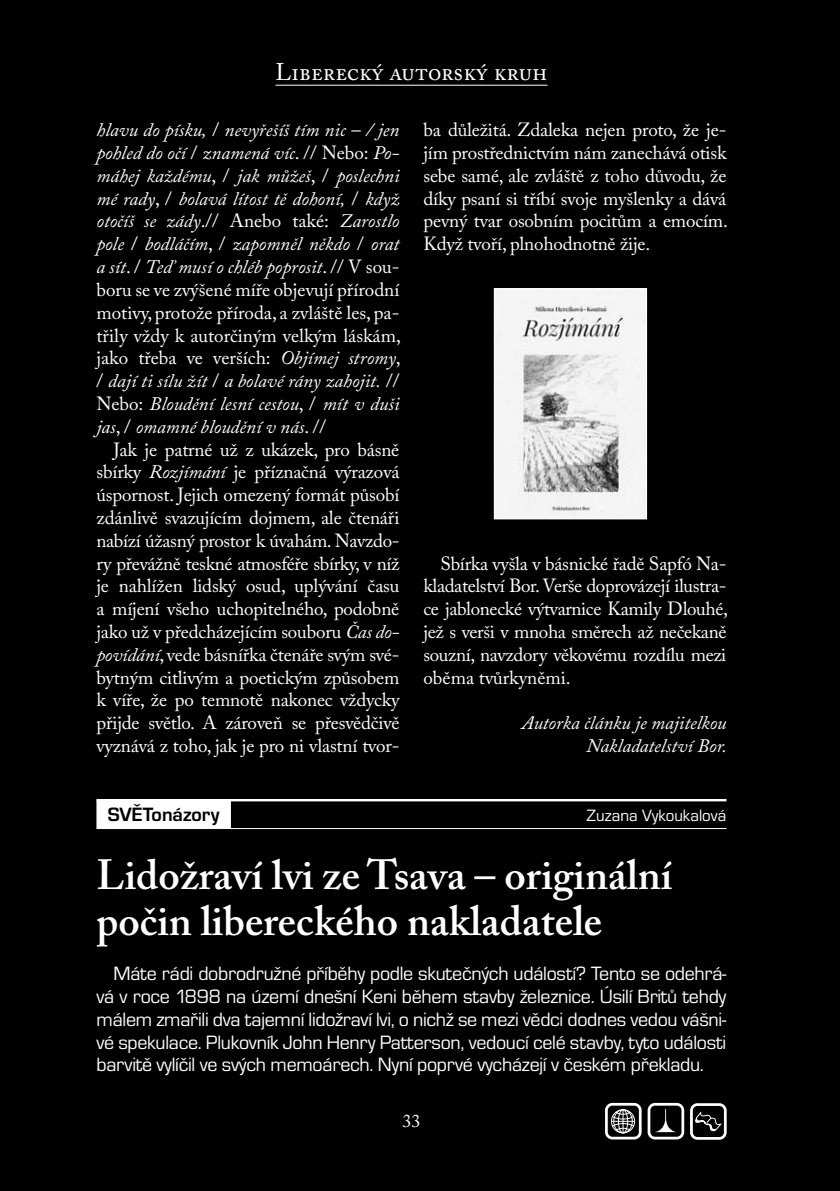
<style>
.page{position:relative;width:840px;height:1191px;background:#fff}
.page>*{position:absolute;margin:0;border:0;box-sizing:border-box;transform-origin:0 0}
.t1{font:600 42px/45.6px "Adobe Caslon Pro";color:#fff}
.t2{font:24px "Adobe Caslon Pro";color:#fff}
.t3{font:20px/22.8px "Eurostile TCE";letter-spacing:-.015em;color:#fff;text-align:justify}
.t4{font:700 20px "Eurostile TCE";color:#000}
.t5{font:19px/22.8px "Adobe Caslon Pro";letter-spacing:-.01em;color:#fff;text-align:justify}
.t6{font:italic 19px/22.8px "Adobe Caslon Pro";color:#fff;text-align:right}
.t7{font:18px "Adobe Caslon Pro";color:#fff}
.t8{font:17px "Eurostile TCE";color:#fff}
.s1{font-style:normal}
.s2{font-style:italic}
</style>
<div class="page">
<div style="left:0;top:0;width:839px;height:1191px;background:#000"></div>
<div style="left:604px;top:1103px;width:37px;height:36px;border:3px solid #fff;border-radius:6px"></div>
<div style="left:647px;top:1103px;width:36px;height:36px;border:3px solid #fff;border-radius:6px"></div>
<div style="left:689px;top:1103px;width:37px;height:36px;border:3px solid #fff;border-radius:6px"></div>
<svg style="left:655px;top:1109px;width:21px;height:23px"></svg>
<div style="left:610px;top:1109px;width:24px;height:24px;border:1px solid #fff;border-radius:50%"></div>
<div style="left:613px;top:1109px;width:19px;height:24px;border:1px solid #fff;border-radius:50%"></div>
<div style="left:617px;top:1109px;width:10px;height:24px;border:1px solid #fff;border-radius:50%"></div>
<svg style="left:611px;top:1109px;width:23px;height:23px"></svg>
<svg style="left:695px;top:1111px;width:25px;height:20px"></svg>
<hr style="left:275px;top:85px;width:272px;height:1px;background:#fff">
<hr style="left:96px;top:828px;width:630px;height:1px;background:#fff">
<hr style="left:96px;top:799px;width:630px;height:2px;background:#fff">
<div style="left:96px;top:800px;width:135px;height:28px;background:#fff"></div>
<img style="left:496px;top:291px;width:148px;height:226px">
<div style="left:494px;top:289px;width:152px;height:230px;border:1px solid #fff"></div>
<p class="t2" style="left:275px;top:63px;width:273px">Liberecký autorský kruh</p>
<p class="t6" style="left:96px;top:120px;width:304px">hlavu do písku, <span class="s1">/</span> nevyřešíš tím nic <span class="s1">–</span> / jen</p>
<p class="t6" style="left:96px;top:143px;width:304px">pohled do očí <span class="s1">/</span> znamená víc<span class="s1">. // Nebo:</span> Po-</p>
<p class="t6" style="left:96px;top:166px;width:304px">máhej každému<span class="s1">, /</span> jak můžeš<span class="s1">, /</span> poslechni</p>
<p class="t6" style="left:96px;top:189px;width:304px">mé rady<span class="s1">, /</span> bolavá lítost tě dohoní, <span class="s1">/</span> když</p>
<p class="t6" style="left:96px;top:211px;width:304px">otočíš se zády<span class="s1">.// Anebo také:</span> Zarostlo</p>
<p class="t6" style="left:96px;top:234px;width:304px">pole <span class="s1">/</span> bodláčím<span class="s1">, /</span> zapomněl někdo <span class="s1">/</span> orat</p>
<p class="t6" style="left:96px;top:257px;width:304px">a sít<span class="s1">. /</span> Teď musí o chléb poprosit<span class="s1">. // V sou-</span></p>
<p class="t5" style="left:96px;top:280px;width:304px">boru se ve zvýšené míře objevují přírodní</p>
<p class="t5" style="left:96px;top:303px;width:304px">motivy, protože příroda, a zvláště les, pa-</p>
<p class="t5" style="left:96px;top:326px;width:306px">třily vždy k autorčiným velkým láskám,</p>
<p class="t5" style="left:96px;top:348px;width:305px">jako třeba ve verších: <span class="s2">Objímej stromy</span>,</p>
<p class="t6" style="left:96px;top:371px;width:304px"><span class="s1">/</span> dají ti sílu žít <span class="s1">/</span> a bolavé rány zahojit. <span class="s1">//</span></p>
<p class="t6" style="left:96px;top:394px;width:304px"><span class="s1">Nebo:</span> Bloudění lesní cestou<span class="s1">, /</span> mít v duši</p>
<p class="t6" style="left:96px;top:417px;width:231px">jas<span class="s1">, /</span> omamné bloudění v nás<span class="s1">. //</span></p>
<p class="t5" style="left:113px;top:440px;width:287px">Jak je patrné už z ukázek, pro básně</p>
<p class="t5" style="left:96px;top:462px;width:304px">sbírky <span class="s2">Rozjímání</span> je příznačná výrazová</p>
<p class="t5" style="left:96px;top:485px;width:304px">úspornost. Jejich omezený formát působí</p>
<p class="t5" style="left:96px;top:508px;width:304px">zdánlivě svazujícím dojmem, ale čtenáři</p>
<p class="t5" style="left:96px;top:531px;width:304px">nabízí úžasný prostor k úvahám. Navzdo-</p>
<p class="t5" style="left:96px;top:554px;width:304px">ry převážně teskné atmosféře sbírky, v níž</p>
<p class="t5" style="left:96px;top:576px;width:304px">je nahlížen lidský osud, uplývání času</p>
<p class="t5" style="left:96px;top:599px;width:304px">a míjení všeho uchopitelného, podobně</p>
<p class="t5" style="left:96px;top:622px;width:304px">jako už v předcházejícím souboru <span class="s2">Čas do-</span></p>
<p class="t5" style="left:96px;top:645px;width:304px"><span class="s2">povídání</span>, vede básnířka čtenáře svým své-</p>
<p class="t5" style="left:96px;top:668px;width:304px">bytným citlivým a poetickým způsobem</p>
<p class="t5" style="left:96px;top:690px;width:304px">k víře, že po temnotě nakonec vždycky</p>
<p class="t5" style="left:96px;top:713px;width:304px">přijde světlo. A zároveň se přesvědčivě</p>
<p class="t5" style="left:96px;top:736px;width:304px">vyznává z toho, jak je pro ni vlastní tvor-</p>
<p class="t5" style="left:423px;top:120px;width:306px">ba důležitá. Zdaleka nejen proto, že je&shy;jím prostřednictvím nám zanechává otisk sebe samé, ale zvláště z toho důvodu, že díky psaní si tříbí svoje myšlenky a dává pevný tvar osobním pocitům a emocím.<br>Když tvoří, plnohodnotně žije.</p>
<p class="t5" style="left:423px;top:554px;width:306px;text-indent:17px">Sbírka vyšla v básnické řadě Sapfó Na&shy;kladatelství Bor. Verše doprovázejí ilustra&shy;ce jablonecké výtvarnice Kamily Dlouhé, jež s verši v mnoha směrech až nečekaně souzní, navzdory věkovému rozdílu mezi oběma tvůrkyněmi.</p>
<p class="t6" style="left:521px;top:713px;width:207px">Autorka článku je majitelkou<br>Nakladatelství Bor.</p>
<p class="t4" style="left:108px;top:806px;width:113px">SVĚTonázory</p>
<p class="t8" style="left:586px;top:808px;width:141px">Zuzana Vykoukalová</p>
<p class="t1" style="left:96px;top:856px;width:577px">Lidožraví lvi ze Tsava – originální počin libereckého nakladatele</p>
<p class="t3" style="left:96px;top:964px;width:631px;text-indent:17px">Máte rádi dobrodružné příběhy podle skutečných událostí? Tento se odehrá&shy;vá v roce 1898 na území dnešní Keni během stavby železnice. Úsilí Britů tehdy málem zmařili dva tajemní lidožraví lvi, o nichž se mezi vědci dodnes vedou vášni&shy;vé spekulace. Plukovník John Henry Patterson, vedoucí celé stavby, tyto události barvitě vylíčil ve svých memoárech. Nyní poprvé vycházejí v českém překladu.</p>
<p class="t7" style="left:402px;top:1113px;width:19px">33</p>
</div>
